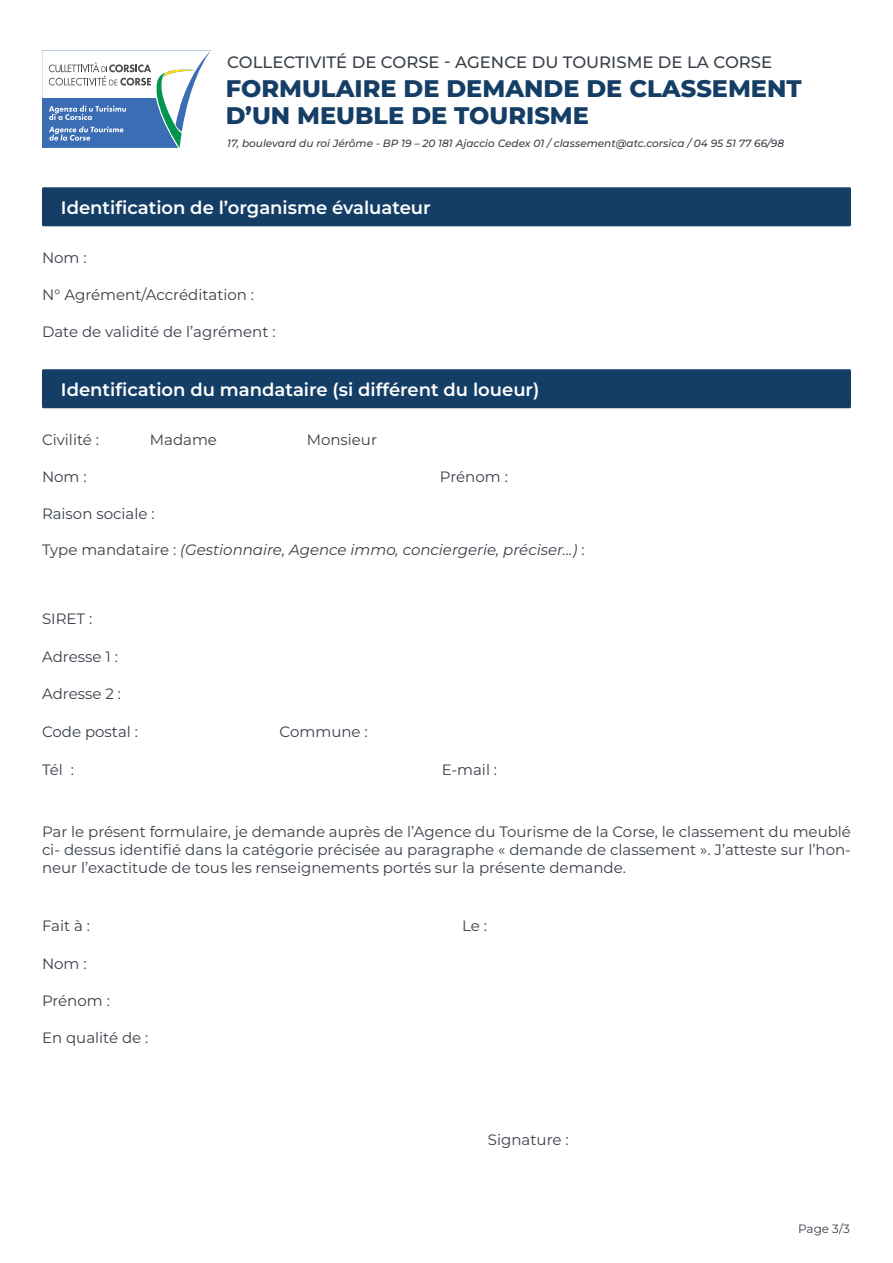
<style>
.page{position:relative;width:893px;height:1263px;background:#fff}
.page>*{position:absolute;margin:0;border:0;box-sizing:border-box;transform-origin:0 0}
.t1{font:800 24px/27px "Montserrat";color:#153e67}
.t2{font:600 18px "Montserrat";color:#fff}
.t3{font:500 16.5px "Montserrat";color:#394049}
.t4{font:15px/18px "Montserrat";color:#394049;text-align:justify}
.t5{font:italic 15px "Montserrat";color:#394049}
.t6{font:12px "Montserrat";color:#394049}
.t7{font:italic 500 10.5px "Montserrat";color:#394049}
.s1{font-style:normal}
</style>
<div class="page">
<div style="left:42px;top:187px;width:809px;height:39px;background:#153e67;border-radius:2px"></div>
<div style="left:42px;top:369px;width:809px;height:39px;background:#153e67;border-radius:2px"></div>
<svg style="left:42px;top:50px;width:169px;height:98px"></svg>
<p class="t3" style="left:227px;top:51px;width:546px">COLLECTIVITÉ DE CORSE - AGENCE DU TOURISME DE LA CORSE</p>
<h1 class="t1" style="left:226px;top:74px;width:577px">FORMULAIRE DE DEMANDE DE CLASSEMENT<br>D’UN MEUBLE DE TOURISME</h1>
<p class="t7" style="left:227px;top:136px;width:558px">17, boulevard du roi Jérôme - BP 19 – 20 181 Ajaccio Cedex 01 / classement@atc.corsica / 04 95 51 77 66/98</p>
<p class="t2" style="left:61px;top:195px;width:371px">Identification de l’organisme évaluateur</p>
<p class="t4" style="left:42px;top:249px;width:46px">Nom :</p>
<p class="t4" style="left:42px;top:286px;width:214px">N° Agrément/Accréditation :</p>
<p class="t4" style="left:42px;top:323px;width:235px">Date de validité de l’agrément :</p>
<p class="t2" style="left:61px;top:377px;width:480px">Identification du mandataire (si différent du loueur)</p>
<p class="t4" style="left:42px;top:431px;width:59px">Civilité :</p>
<p class="t4" style="left:150px;top:431px;width:69px">Madame</p>
<p class="t4" style="left:307px;top:431px;width:72px">Monsieur</p>
<p class="t4" style="left:42px;top:468px;width:46px">Nom :</p>
<p class="t4" style="left:440px;top:468px;width:69px">Prénom :</p>
<p class="t4" style="left:42px;top:505px;width:114px">Raison sociale :</p>
<p class="t5" style="left:42px;top:539px;width:544px"><span class="s1">Type mandataire :</span> (Gestionnaire, Agence immo, conciergerie, préciser...) <span class="s1">:</span></p>
<p class="t4" style="left:42px;top:609px;width:52px">SIRET :</p>
<p class="t4" style="left:42px;top:648px;width:77px">Adresse 1 :</p>
<p class="t4" style="left:42px;top:685px;width:80px">Adresse 2 :</p>
<p class="t4" style="left:42px;top:722px;width:97px">Code postal :</p>
<p class="t4" style="left:280px;top:722px;width:90px">Commune :</p>
<p class="t4" style="left:42px;top:761px;width:33px">Tél :</p>
<p class="t4" style="left:442px;top:761px;width:57px">E-mail :</p>
<p class="t4" style="left:42px;top:822px;width:810px">Par le présent formulaire, je demande auprès de l’Agence du Tourisme de la Corse, le classement du meublé ci- dessus identifié dans la catégorie précisée au paragraphe « demande de classement ». J’atteste sur l’hon&shy;neur l’exactitude de tous les renseignements portés sur la présente demande.</p>
<p class="t4" style="left:42px;top:916px;width:50px">Fait à :</p>
<p class="t4" style="left:462px;top:916px;width:26px">Le :</p>
<p class="t4" style="left:42px;top:954px;width:46px">Nom :</p>
<p class="t4" style="left:42px;top:991px;width:69px">Prénom :</p>
<p class="t4" style="left:42px;top:1028px;width:108px">En qualité de :</p>
<p class="t4" style="left:488px;top:1130px;width:82px">Signature :</p>
<p class="t6" style="left:798px;top:1220px;width:53px">Page 3/3</p>
</div>
